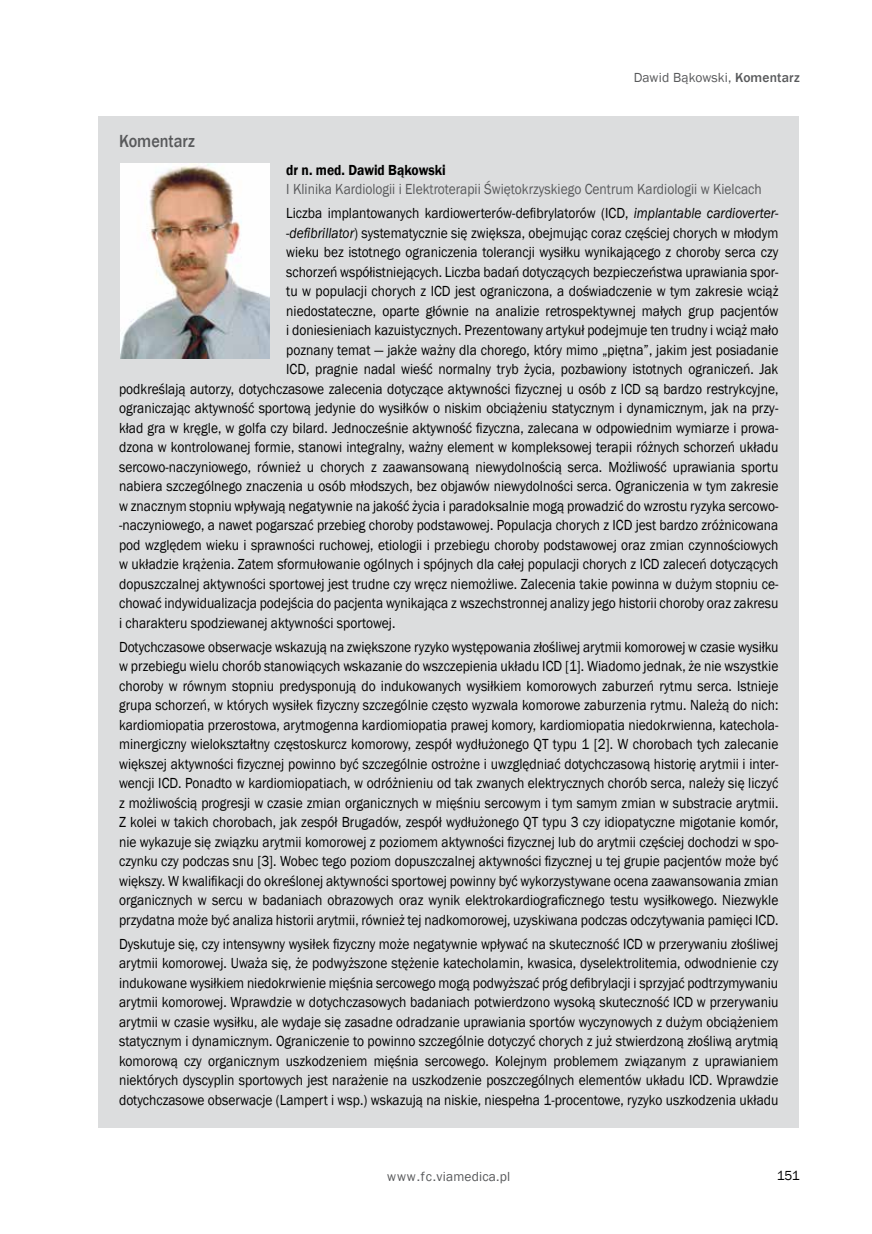
<style>
.page{position:relative;width:872px;height:1234px;background:#fff}
.page>*{position:absolute;margin:0;border:0;box-sizing:border-box;transform-origin:0 0}
.t1{font:500 18px "Franklin Gothic";color:#58595b;scale:.9 1}
.t2{font:15px/19.5px "Franklin Gothic";color:#000;text-align:justify;scale:.9 1}
.t3{font:15px/23.7px "Franklin Gothic";color:#58595b;scale:.9 1}
.t4{font:600 15px "Franklin Gothic";color:#000;scale:.9 1}
.t5{font:13.5px "Franklin Gothic";letter-spacing:.01em;color:#58595b}
.t6{font:13.5px "Franklin Gothic";color:#000}
.s1{font-weight:500}
.s2{color:#000}
.s3{font-style:italic;color:#000}
.s4{font-style:italic}
</style>
<div class="page">
<div style="left:99px;top:116px;width:700px;height:1011px;background:#dcddde"></div>
<img style="left:120px;top:164px;width:149px;height:195px">
<p class="t1" style="left:119px;top:130px;width:86px">Komentarz</p>
<p class="t5" style="left:633px;top:69px;width:167px">Dawid Bąkowski, <span class="s1">Komentarz</span></p>
<p class="t4" style="left:286px;top:161px;width:179px">dr n. med. Dawid Bąkowski</p>
<p class="t3" style="left:286px;top:178px;width:548px">I Klinika Kardiologii i Elektroterapii Świętokrzyskiego Centrum Kardiologii w Kielcach<br><span class="s2">Liczba implantowanych kardiowerterów-defibrylatorów (ICD,</span> <span class="s3">implantable cardioverter-</span></p>
<p class="t2" style="left:286px;top:223px;width:548px"><span class="s4">-defibrillator</span>) systematycznie się zwiększa, obejmując coraz częściej chorych w młodym</p>
<p class="t2" style="left:286px;top:243px;width:548px">wieku bez istotnego ograniczenia tolerancji wysiłku wynikającego z choroby serca czy</p>
<p class="t2" style="left:286px;top:262px;width:548px">schorzeń współistniejących. Liczba badań dotyczących bezpieczeństwa uprawiania spor-</p>
<p class="t2" style="left:286px;top:282px;width:548px">tu w populacji chorych z ICD jest ograniczona, a doświadczenie w tym zakresie wciąż</p>
<p class="t2" style="left:286px;top:301px;width:548px">niedostateczne, oparte głównie na analizie retrospektywnej małych grup pacjentów</p>
<p class="t2" style="left:286px;top:321px;width:548px">i doniesieniach kazuistycznych. Prezentowany artykuł podejmuje ten trudny i wciąż mało</p>
<p class="t2" style="left:286px;top:340px;width:548px">poznany temat — jakże ważny dla chorego, który mimo „piętna”, jakim jest posiadanie</p>
<p class="t2" style="left:286px;top:360px;width:548px">ICD, pragnie nadal wieść normalny tryb życia, pozbawiony istotnych ograniczeń. Jak</p>
<p class="t2" style="left:119px;top:379px;width:734px">podkreślają autorzy, dotychczasowe zalecenia dotyczące aktywności fizycznej u osób z ICD są bardzo restrykcyjne,</p>
<p class="t2" style="left:119px;top:399px;width:734px">ograniczając aktywność sportową jedynie do wysiłków o niskim obciążeniu statycznym i dynamicznym, jak na przy-</p>
<p class="t2" style="left:119px;top:418px;width:734px">kład gra w kręgle, w golfa czy bilard. Jednocześnie aktywność fizyczna, zalecana w odpowiednim wymiarze i prowa-</p>
<p class="t2" style="left:119px;top:438px;width:734px">dzona w kontrolowanej formie, stanowi integralny, ważny element w kompleksowej terapii różnych schorzeń układu</p>
<p class="t2" style="left:119px;top:457px;width:734px">sercowo-naczyniowego, również u chorych z zaawansowaną niewydolnością serca. Możliwość uprawiania sportu</p>
<p class="t2" style="left:119px;top:477px;width:734px">nabiera szczególnego znaczenia u osób młodszych, bez objawów niewydolności serca. Ograniczenia w tym zakresie</p>
<p class="t2" style="left:119px;top:496px;width:734px">w znacznym stopniu wpływają negatywnie na jakość życia i paradoksalnie mogą prowadzić do wzrostu ryzyka sercowo-</p>
<p class="t2" style="left:119px;top:516px;width:734px">-naczyniowego, a nawet pogarszać przebieg choroby podstawowej. Populacja chorych z ICD jest bardzo zróżnicowana</p>
<p class="t2" style="left:119px;top:535px;width:734px">pod względem wieku i sprawności ruchowej, etiologii i przebiegu choroby podstawowej oraz zmian czynnościowych</p>
<p class="t2" style="left:119px;top:555px;width:734px">w układzie krążenia. Zatem sformułowanie ogólnych i spójnych dla całej populacji chorych z ICD zaleceń dotyczących</p>
<p class="t2" style="left:119px;top:574px;width:734px">dopuszczalnej aktywności sportowej jest trudne czy wręcz niemożliwe. Zalecenia takie powinna w dużym stopniu ce-</p>
<p class="t2" style="left:119px;top:594px;width:734px">chować indywidualizacja podejścia do pacjenta wynikająca z wszechstronnej analizy jego historii choroby oraz zakresu</p>
<p class="t2" style="left:119px;top:613px;width:308px">i charakteru spodziewanej aktywności sportowej.</p>
<p class="t2" style="left:119px;top:637px;width:734px">Dotychczasowe obserwacje wskazują na zwiększone ryzyko występowania złośliwej arytmii komorowej w czasie wysiłku w przebiegu wielu chorób stanowiących wskazanie do wszczepienia układu ICD [1]. Wiadomo jednak, że nie wszystkie choroby w równym stopniu predysponują do indukowanych wysiłkiem komorowych zaburzeń rytmu serca. Istnieje grupa schorzeń, w których wysiłek fizyczny szczególnie często wyzwala komorowe zaburzenia rytmu. Należą do nich: kardiomiopatia przerostowa, arytmogenna kardiomiopatia prawej komory, kardiomiopatia niedokrwienna, katechola&shy;minergiczny wielokształtny częstoskurcz komorowy, zespół wydłużonego QT typu 1 [2]. W chorobach tych zalecanie większej aktywności fizycznej powinno być szczególnie ostrożne i uwzględniać dotychczasową historię arytmii i inter&shy;wencji ICD. Ponadto w kardiomiopatiach, w odróżnieniu od tak zwanych elektrycznych chorób serca, należy się liczyć z możliwością progresji w czasie zmian organicznych w mięśniu sercowym i tym samym zmian w substracie arytmii.<br>Z kolei w takich chorobach, jak zespół Brugadów, zespół wydłużonego QT typu 3 czy idiopatyczne migotanie komór, nie wykazuje się związku arytmii komorowej z poziomem aktywności fizycznej lub do arytmii częściej dochodzi w spo&shy;czynku czy podczas snu [3]. Wobec tego poziom dopuszczalnej aktywności fizycznej u tej grupie pacjentów może być większy. W kwalifikacji do określonej aktywności sportowej powinny być wykorzystywane ocena zaawansowania zmian organicznych w sercu w badaniach obrazowych oraz wynik elektrokardiograficznego testu wysiłkowego. Niezwykle przydatna może być analiza historii arytmii, również tej nadkomorowej, uzyskiwana podczas odczytywania pamięci ICD.</p>
<p class="t2" style="left:119px;top:934px;width:734px">Dyskutuje się, czy intensywny wysiłek fizyczny może negatywnie wpływać na skuteczność ICD w przerywaniu złośliwej arytmii komorowej. Uważa się, że podwyższone stężenie katecholamin, kwasica, dyselektrolitemia, odwodnienie czy indukowane wysiłkiem niedokrwienie mięśnia sercowego mogą podwyższać próg defibrylacji i sprzyjać podtrzymywaniu arytmii komorowej. Wprawdzie w dotychczasowych badaniach potwierdzono wysoką skuteczność ICD w przerywaniu arytmii w czasie wysiłku, ale wydaje się zasadne odradzanie uprawiania sportów wyczynowych z dużym obciążeniem statycznym i dynamicznym. Ograniczenie to powinno szczególnie dotyczyć chorych z już stwierdzoną złośliwą arytmią komorową czy organicznym uszkodzeniem mięśnia sercowego. Kolejnym problemem związanym z uprawianiem niektórych dyscyplin sportowych jest narażenie na uszkodzenie poszczególnych elementów układu ICD. Wprawdzie dotychczasowe obserwacje (Lampert i wsp.) wskazują na niskie, niespełna 1-procentowe, ryzyko uszkodzenia układu</p>
<p class="t5" style="left:387px;top:1168px;width:124px">www.fc.viamedica.pl</p>
<p class="t6" style="left:777px;top:1166px;width:24px">151</p>
</div>
